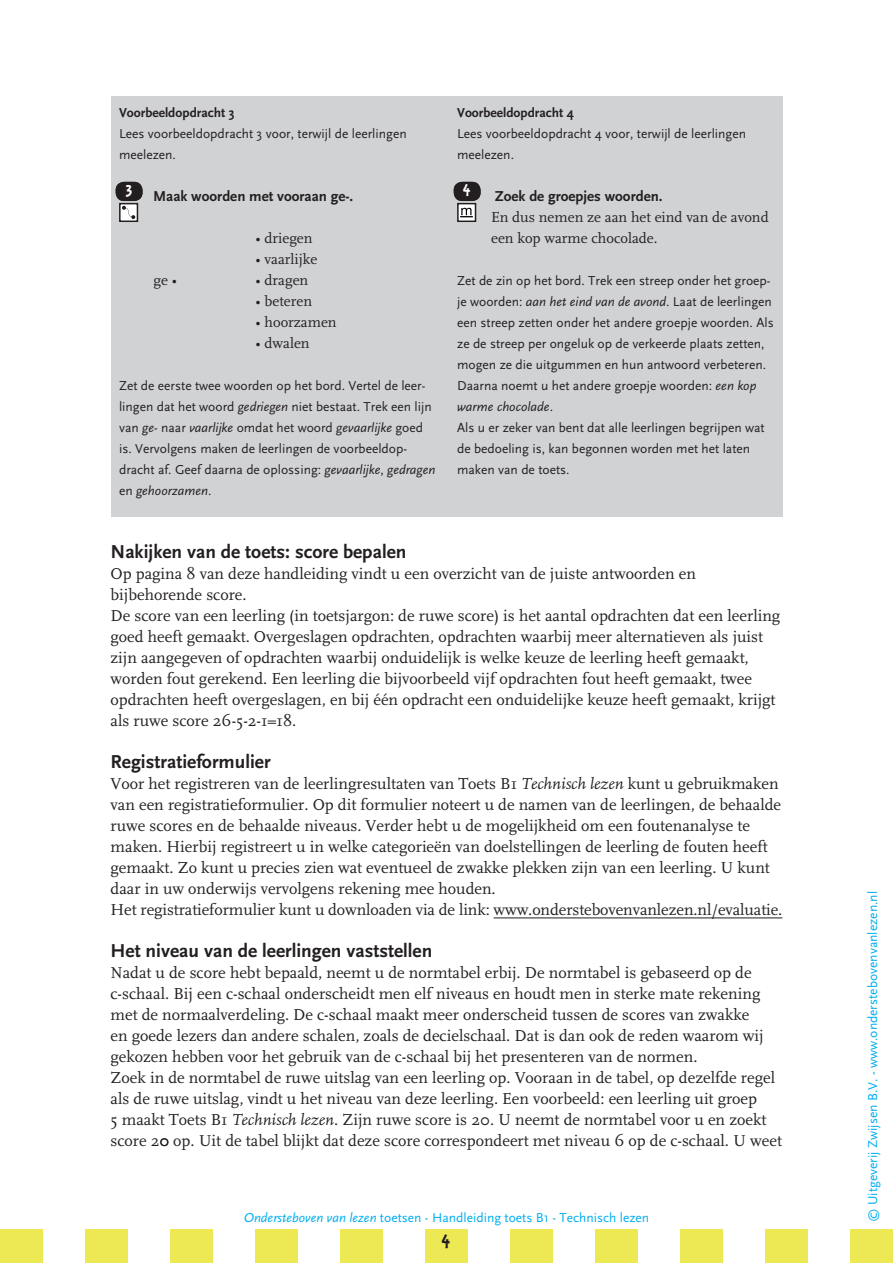
<style>
.page{position:relative;width:893px;height:1263px;background:#fff}
.page>*{position:absolute;margin:0;border:0;box-sizing:border-box;transform-origin:0 0}
._03_Andere_pagina_s{font:700 19.5px "Scala Sans";color:#231f20}
.t1{font:18.3px "Kosmik Bold One";color:#fff}
._03_Andere_pagina_s-2{font:16.5px/21px "Scala";color:#231f20}
._05_Voorbeeldopdrach{font:15px/21px "Scala";color:#231f20}
._05_Voorbeeldopdrach-2{font:700 15px "Scala Sans";color:#231f20}
._05_Voorbeeldopdrach-3{font:13.5px/21px "Scala Sans";color:#231f20}
.t2{font:13.5px "Scala Sans";color:#00aeef}
.t3{font:700 13.5px "Scala Sans";color:#231f20}
.s1{font-style:italic}
</style>
<div class="page">
<div style="left:0;top:1229px;width:43px;height:34px;background:#ece955"></div>
<div style="left:85px;top:1229px;width:43px;height:34px;background:#ece955"></div>
<div style="left:170px;top:1229px;width:43px;height:34px;background:#ece955"></div>
<div style="left:255px;top:1229px;width:43px;height:34px;background:#ece955"></div>
<div style="left:340px;top:1229px;width:43px;height:34px;background:#ece955"></div>
<div style="left:425px;top:1229px;width:43px;height:34px;background:#ece955"></div>
<div style="left:510px;top:1229px;width:43px;height:34px;background:#ece955"></div>
<div style="left:595px;top:1229px;width:43px;height:34px;background:#ece955"></div>
<div style="left:680px;top:1229px;width:43px;height:34px;background:#ece955"></div>
<div style="left:765px;top:1229px;width:43px;height:34px;background:#ece955"></div>
<div style="left:850px;top:1229px;width:43px;height:34px;background:#ece955"></div>
<hr style="left:494px;top:918px;width:288px;height:1px;background:#231f20">
<div style="left:111px;top:96px;width:671px;height:420px;background:#d1d2d4"></div>
<svg style="left:122px;top:206px;width:13px;height:13px"></svg>
<div style="left:119px;top:203px;width:19px;height:19px;border:2px solid #231f20"></div>
<svg style="left:460px;top:206px;width:13px;height:13px"></svg>
<svg style="left:460px;top:208px;width:13px;height:9px"></svg>
<div style="left:457px;top:203px;width:19px;height:19px;border:2px solid #231f20"></div>
<div style="left:116px;top:182px;width:27px;height:19px;background:#231f20;border-radius:9px"></div>
<div style="left:454px;top:182px;width:27px;height:19px;background:#231f20;border-radius:9px"></div>
<p class="t3" style="left:119px;top:105px;width:117px">Voorbeeldopdracht 3</p>
<p class="_05_Voorbeeldopdrach-3" style="left:119px;top:123px;width:289px">Lees voorbeeldopdracht 3 voor, terwijl de leerlingen meelezen.</p>
<p class="_05_Voorbeeldopdrach-2" style="left:153px;top:188px;width:202px">Maak woorden met vooraan ge-.</p>
<p class="_05_Voorbeeldopdrach" style="left:256px;top:228px;width:59px">• driegen</p>
<p class="_05_Voorbeeldopdrach" style="left:256px;top:249px;width:63px">• vaarlijke</p>
<p class="_05_Voorbeeldopdrach" style="left:154px;top:270px;width:25px">ge •</p>
<p class="_05_Voorbeeldopdrach" style="left:256px;top:270px;width:54px">• dragen</p>
<p class="_05_Voorbeeldopdrach" style="left:256px;top:291px;width:58px">• beteren</p>
<p class="_05_Voorbeeldopdrach" style="left:256px;top:312px;width:83px">• hoorzamen</p>
<p class="_05_Voorbeeldopdrach" style="left:256px;top:333px;width:56px">• dwalen</p>
<p class="_05_Voorbeeldopdrach-3" style="left:119px;top:375px;width:318px">Zet de eerste twee woorden op het bord. Vertel de leer&shy;lingen dat het woord <span class="s1">gedriegen</span> niet bestaat. Trek een lijn van <span class="s1">ge-</span> naar <span class="s1">vaarlijke</span> omdat het woord <span class="s1">gevaarlijke</span> goed is. Vervolgens maken de leerlingen de voorbeeldop&shy;dracht af. Geef daarna de oplossing: <span class="s1">gevaarlijke</span>, <span class="s1">gedragen </span>en <span class="s1">gehoorzamen</span>.</p>
<p class="t3" style="left:457px;top:105px;width:118px">Voorbeeldopdracht 4</p>
<p class="_05_Voorbeeldopdrach-3" style="left:457px;top:123px;width:290px">Lees voorbeeldopdracht 4 voor, terwijl de leerlingen meelezen.</p>
<p class="_05_Voorbeeldopdrach-2" style="left:495px;top:188px;width:169px">Zoek de groepjes woorden.</p>
<p class="_05_Voorbeeldopdrach" style="left:491px;top:207px;width:279px">En dus nemen ze aan het eind van de avond een kop warme chocolade.</p>
<p class="_05_Voorbeeldopdrach-3" style="left:457px;top:270px;width:318px">Zet de zin op het bord. Trek een streep onder het groep&shy;je woorden: <span class="s1">aan het eind van de avond</span>. Laat de leerlingen een streep zetten onder het andere groepje woorden. Als ze de streep per ongeluk op de verkeerde plaats zetten, mogen ze die uitgummen en hun antwoord verbeteren.<br>Daarna noemt u het andere groepje woorden: <span class="s1">een kop warme chocolade</span>.</p>
<p class="_05_Voorbeeldopdrach-3" style="left:457px;top:417px;width:309px">Als u er zeker van bent dat alle leerlingen begrijpen wat de bedoeling is, kan begonnen worden met het laten maken van de toets.</p>
<p class="t1" style="left:126px;top:177px;width:7px">3</p>
<p class="t1" style="left:463px;top:177px;width:9px">4</p>
<p class="_03_Andere_pagina_s" style="left:111px;top:541px;width:297px">Nakijken van de toets: score bepalen</p>
<p class="_03_Andere_pagina_s-2" style="left:111px;top:563px;width:587px">Op pagina 8 van deze handleiding vindt u een overzicht van de juiste antwoorden en bijbehorende score.</p>
<p class="_03_Andere_pagina_s-2" style="left:111px;top:605px;width:671px">De score van een leerling (in toetsjargon: de ruwe score) is het aantal opdrachten dat een leerling goed heeft gemaakt. Overgeslagen opdrachten, opdrachten waarbij meer alternatieven als juist zijn aangegeven of opdrachten waarbij onduidelijk is welke keuze de leerling heeft gemaakt, worden fout gerekend. Een leerling die bijvoorbeeld vijf opdrachten fout heeft gemaakt, twee opdrachten heeft overgeslagen, en bij één opdracht een onduidelijke keuze heeft gemaakt, krijgt als ruwe score 26-5-2-1=18.</p>
<p class="_03_Andere_pagina_s" style="left:111px;top:751px;width:162px">Registratieformulier</p>
<p class="_03_Andere_pagina_s-2" style="left:111px;top:773px;width:672px">Voor het registreren van de leerlingresultaten van Toets B1 <span class="s1">Technisch lezen</span> kunt u gebruikmaken van een registratieformulier. Op dit formulier noteert u de namen van de leerlingen, de behaalde ruwe scores en de behaalde niveaus. Verder hebt u de mogelijkheid om een foutenanalyse te maken. Hierbij registreert u in welke categorieën van doelstellingen de leerling de fouten heeft gemaakt. Zo kunt u precies zien wat eventueel de zwakke plekken zijn van een leerling. U kunt daar in uw onderwijs vervolgens rekening mee houden.</p>
<p class="_03_Andere_pagina_s-2" style="left:111px;top:899px;width:673px">Het registratieformulier kunt u downloaden via de link: www.onderstebovenvanlezen.nl/evaluatie.</p>
<p class="_03_Andere_pagina_s" style="left:111px;top:940px;width:323px">Het niveau van de leerlingen vaststellen</p>
<p class="_03_Andere_pagina_s-2" style="left:111px;top:962px;width:654px">Nadat u de score hebt bepaald, neemt u de normtabel erbij. De normtabel is gebaseerd op de c-schaal. Bij een c-schaal onderscheidt men elf niveaus en houdt men in sterke mate rekening met de normaalverdeling. De c-schaal maakt meer onderscheid tussen de scores van zwakke en goede lezers dan andere schalen, zoals de decielschaal. Dat is dan ook de reden waarom wij gekozen hebben voor het gebruik van de c-schaal bij het presenteren van de normen.</p>
<p class="_03_Andere_pagina_s-2" style="left:111px;top:1067px;width:673px">Zoek in de normtabel de ruwe uitslag van een leerling op. Vooraan in de tabel, op dezelfde regel als de ruwe uitslag, vindt u het niveau van deze leerling. Een voorbeeld: een leerling uit groep<br>5 maakt Toets B1 <span class="s1">Technisch lezen</span>. Zijn ruwe score is 20. U neemt de normtabel voor u en zoekt score 2 op. Uit de tabel blijkt dat deze score correspondeert met niveau 6 op de c-schaal. U weet</p>
<p class="t2" style="left:244px;top:1210px;width:407px"><span class="s1">Ondersteboven van lezen</span> toetsen - Handleiding toets B1 - Technisch lezen</p>
<p class="t2" style="left:866px;top:1222px;width:332px;rotate:-90deg">© Uitgeverij Zwijsen B.V. - www.onderstebovenvanlezen.nl</p>
</div>
